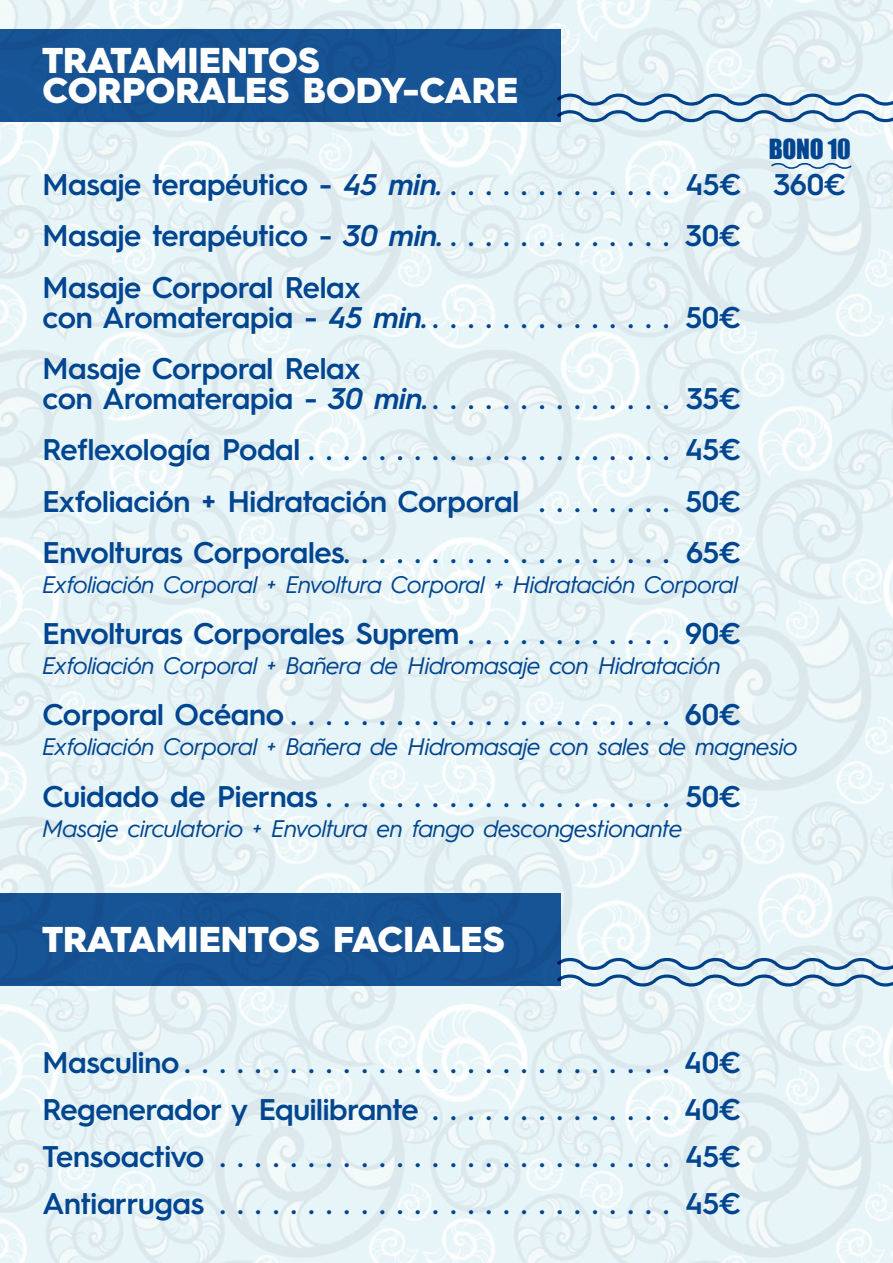
<style>
.page{position:relative;width:893px;height:1263px;background:#fff}
.page>*{position:absolute;margin:0;border:0;box-sizing:border-box;transform-origin:0 0}
.t1{font:900 36px/30px "Hurme Geometric Sans 3";color:#fff}
.t2{font:600 30px/51.3px "Hurme Geometric Sans 3";letter-spacing:-.01em;color:#00458f}
.t3{font:25.5px "Impact";letter-spacing:-.01em;color:#00458f}
.t4{font:italic 24px "Hurme Geometric Sans 3";letter-spacing:-.01em;color:#00458f}
.s1{font-style:italic}
</style>
<div class="page">
<img style="left:0;top:0;width:893px;height:1263px">
<svg style="left:555px;top:91px;width:338px;height:34px;background:#b7cedf"></svg>
<div style="left:0;top:29px;width:561px;height:93px;background:#165495"></div>
<svg style="left:555px;top:955px;width:338px;height:34px;background:#b6cedf"></svg>
<div style="left:0;top:893px;width:561px;height:93px;background:#165495"></div>
<svg style="left:769px;top:161px;width:84px;height:10px"></svg>
<p class="t1" style="left:43px;top:44px;width:477px">TRATAMIENTOS<br>CORPORALES BODY-CARE</p>
<p class="t3" style="left:769px;top:129px;width:84px">BONO 10</p>
<p class="t2" style="left:43px;top:157px;width:805px">Masaje terapéutico - <span class="s1">45 min.</span> . . . . . . . . . . . . . 45€ 360€<br>Masaje terapéutico - <span class="s1">30 min.</span> . . . . . . . . . . . . . 30€<br>Masaje Corporal Relax</p>
<p class="t2" style="left:43px;top:290px;width:701px">con Aromaterapia - <span class="s1">45 min.</span> . . . . . . . . . . . . . . 50€<br>Masaje Corporal Relax</p>
<p class="t2" style="left:43px;top:371px;width:701px;text-align:justify">con Aromaterapia - <span class="s1">30 min.</span> . . . . . . . . . . . . . . 35€ Reflexología Podal ..................... 45€ Exfoliación + Hidratación Corporal . . . . . . . . 50€ Envolturas Corporales. . . . . . . . . . . . . . . . . . . 65€</p>
<p class="t4" style="left:43px;top:567px;width:697px">Exfoliación Corporal + Envoltura Corporal + Hidratación Corporal</p>
<p class="t2" style="left:43px;top:606px;width:701px">Envolturas Corporales Suprem . . . . . . . . . . . . 90€</p>
<p class="t4" style="left:43px;top:649px;width:680px">Exfoliación Corporal + Bañera de Hidromasaje con Hidratación</p>
<p class="t2" style="left:43px;top:687px;width:700px">Corporal Océano ...................... 60€</p>
<p class="t4" style="left:43px;top:730px;width:757px">Exfoliación Corporal + Bañera de Hidromasaje con sales de magnesio</p>
<p class="t2" style="left:43px;top:768px;width:700px">Cuidado de Piernas .................... 50€</p>
<p class="t4" style="left:43px;top:811px;width:642px">Masaje circulatorio + Envoltura en fango descongestionante</p>
<p class="t1" style="left:43px;top:923px;width:464px">TRATAMIENTOS FACIALES</p>
<p class="t2" style="left:43px;top:1037px;width:701px;line-height:47.1px;text-align:justify">Masculino ............................ 40€ Regenerador y Equilibrante . . . . . . . . . . . . . . 40€ Tensoactivo .......................... 45€ Antiarrugas .......................... 45€</p>
</div>
